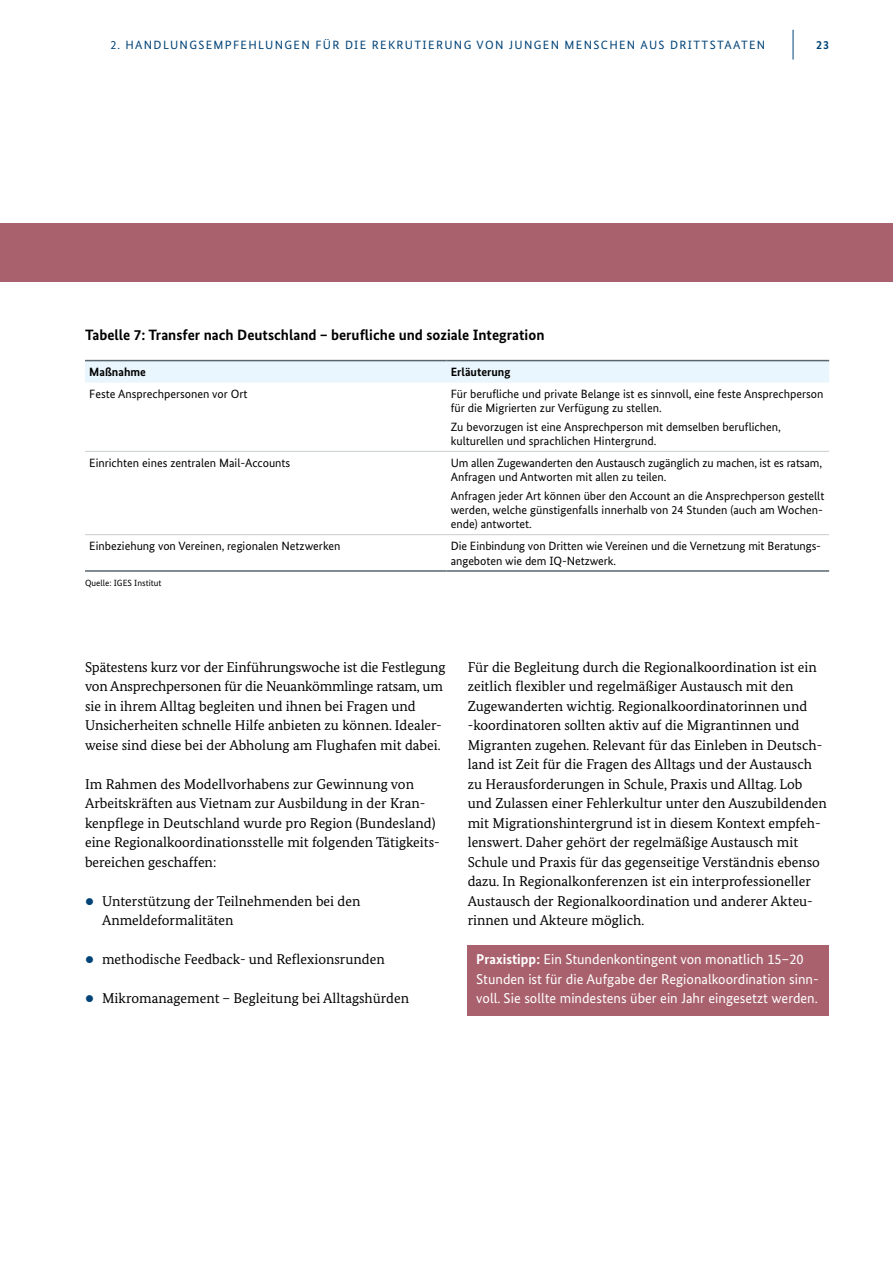
<style>
.page{position:relative;width:893px;height:1263px;background:#fff}
.page>*{position:absolute;margin:0;border:0;box-sizing:border-box;transform-origin:0 0}
.t1{font:700 15px "Bundes Sans";color:#000}
.t2{font:14.25px/19.5px "Bundes Serif";color:#000}
.t3{font:14.25px/19.5px "Bundes Sans";color:#fff}
.t4{font:12px/14.2px "Bundes Sans";color:#000}
.t5{font:12px "Bundes Sans";letter-spacing:.11em;color:#004377}
.t6{font:700 12px "Bundes Sans";color:#000}
.t7{font:700 12px "Bundes Sans";color:#004377}
.t8{font:9px "Bundes Sans";color:#000}
.s1{color:#004377}
.s2{font-weight:700}
</style>
<div class="page">
<div style="left:85px;top:361px;width:744px;height:22px;background:#eaf6fe"></div>
<hr style="left:85px;top:451px;width:361px;height:1px;background:#caced0">
<hr style="left:85px;top:360px;width:361px;height:1px;background:#57666d">
<hr style="left:446px;top:360px;width:383px;height:1px;background:#57666d">
<hr style="left:85px;top:570px;width:361px;height:2px;background:#57666d">
<hr style="left:446px;top:570px;width:383px;height:2px;background:#57666d">
<hr style="left:446px;top:451px;width:383px;height:1px;background:#caced0">
<hr style="left:85px;top:534px;width:361px;height:1px;background:#caced0">
<hr style="left:446px;top:534px;width:383px;height:1px;background:#caced0">
<div style="left:0;top:223px;width:893px;height:59px;background:#a9616d"></div>
<div style="left:468px;top:945px;width:361px;height:70px;background:#a9616d"></div>
<hr style="left:793px;top:30px;width:1px;height:30px;background:#004377">
<p class="t5" style="left:110px;top:37px;width:656px">2. HANDLUNGSEMPFEHLUNGEN FÜR DIE REKRUTIERUNG VON JUNGEN MENSCHEN AUS DRITTSTAATEN</p>
<p class="t7" style="left:816px;top:37px;width:15px">23</p>
<p class="t1" style="left:85px;top:326px;width:461px">Tabelle 7: Transfer nach Deutschland – berufliche und soziale Integration</p>
<p class="t6" style="left:89px;top:365px;width:58px">Maßnahme</p>
<p class="t6" style="left:451px;top:365px;width:61px">Erläuterung</p>
<p class="t4" style="left:89px;top:387px;width:160px">Feste Ansprechpersonen vor Ort</p>
<p class="t4" style="left:451px;top:387px;width:374px">Für berufliche und private Belange ist es sinnvoll, eine feste Ansprechperson für die Migrierten zur Verfügung zu stellen.</p>
<p class="t4" style="left:451px;top:419px;width:332px">Zu bevorzugen ist eine Ansprechperson mit demselben beruflichen, kulturellen und sprachlichen Hintergrund.</p>
<p class="t4" style="left:89px;top:456px;width:203px">Einrichten eines zentralen Mail-Accounts</p>
<p class="t4" style="left:451px;top:456px;width:373px">Um allen Zugewanderten den Austausch zugänglich zu machen, ist es ratsam,<br>Anfragen und Antworten mit allen zu teilen.</p>
<p class="t4" style="left:451px;top:488px;width:375px">Anfragen jeder Art können über den Account an die Ansprechperson gestellt werden, welche günstigenfalls innerhalb von 24 Stunden (auch am Wochen&shy;ende) antwortet.</p>
<p class="t4" style="left:89px;top:539px;width:253px">Einbeziehung von Vereinen, regionalen Netzwerken</p>
<p class="t4" style="left:451px;top:539px;width:372px">Die Einbindung von Dritten wie Vereinen und die Vernetzung mit Beratungs&shy;angeboten wie dem IQ-Netzwerk.</p>
<p class="t8" style="left:85px;top:577px;width:78px">Quelle: IGES Institut</p>
<p class="t2" style="left:85px;top:657px;width:362px">Spätestens kurz vor der Einführungswoche ist die Festlegung von Ansprechpersonen für die Neuankömmlinge ratsam, um sie in ihrem Alltag begleiten und ihnen bei Fragen und Unsicherheiten schnelle Hilfe anbieten zu können. Idealer&shy;weise sind diese bei der Abholung am Flughafen mit dabei.</p>
<p class="t2" style="left:85px;top:774px;width:356px">Im Rahmen des Modellvorhabens zur Gewinnung von Arbeitskräften aus Vietnam zur Ausbildung in der Kran&shy;kenpflege in Deutschland wurde pro Region (Bundesland) eine Regionalkoordinationsstelle mit folgenden Tätigkeits&shy;bereichen geschaffen:</p>
<p class="t2" style="left:102px;top:891px;width:260px;text-indent:-17px"><span class="s1">•</span> Unterstützung der Teilnehmenden bei den<br>Anmeldeformalitäten</p>
<p class="t2" style="left:85px;top:950px;width:301px"><span class="s1">•</span> methodische Feedback- und Reflexionsrunden</p>
<p class="t2" style="left:85px;top:989px;width:326px"><span class="s1">•</span> Mikromanagement – Begleitung bei Alltagshürden</p>
<p class="t2" style="left:468px;top:657px;width:361px">Für die Begleitung durch die Regionalkoordination ist ein zeitlich flexibler und regelmäßiger Austausch mit den Zugewanderten wichtig. Regionalkoordinatorinnen und -koordinatoren sollten aktiv auf die Migrantinnen und Migranten zugehen. Relevant für das Einleben in Deutsch&shy;land ist Zeit für die Fragen des Alltags und der Austausch zu Herausforderungen in Schule, Praxis und Alltag. Lob und Zulassen einer Fehlerkultur unter den Auszubildenden mit Migrationshintergrund ist in diesem Kontext empfeh&shy;lenswert. Daher gehört der regelmäßige Austausch mit Schule und Praxis für das gegenseitige Verständnis ebenso dazu. In Regionalkonferenzen ist ein interprofessioneller Austausch der Regionalkoordination und anderer Akteu&shy;rinnen und Akteure möglich.</p>
<p class="t3" style="left:476px;top:949px;width:343px"><span class="s2">Praxistipp:</span> Ein Stundenkontingent von monatlich 15–20<br>Stunden ist für die Aufgabe der Regionalkoordination sinn&shy;voll. Sie sollte mindestens über ein Jahr eingesetzt werden.</p>
</div>
